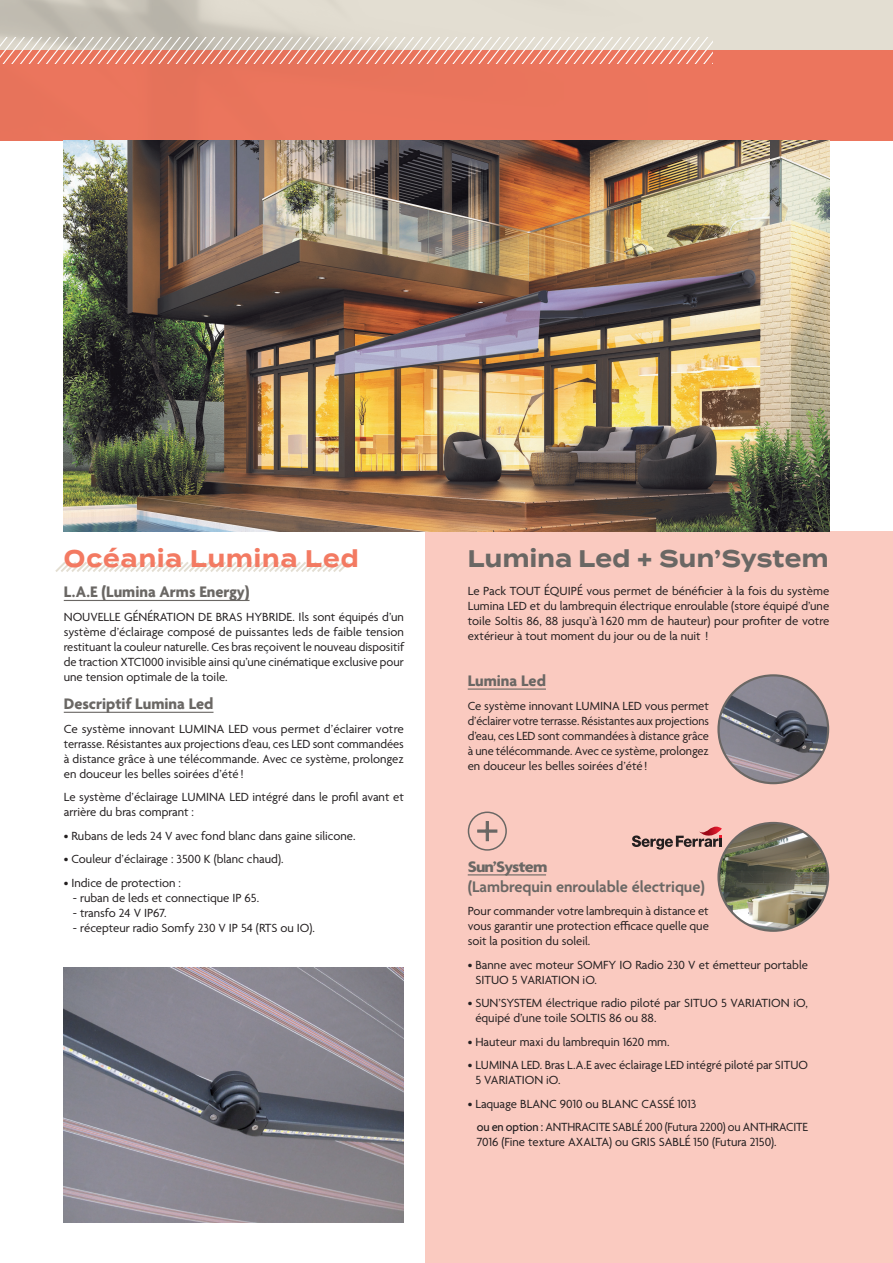
<style>
.page{position:relative;width:893px;height:1263px;background:#fff}
.page>*{position:absolute;margin:0;border:0;box-sizing:border-box;transform-origin:0 0}
.t1{font:700 24px "Termina";letter-spacing:.02em;color:#6a6764;scale:.9 1}
.t2{font:700 24px "Termina";letter-spacing:.05em;color:#f37a62;scale:.9 1}
.t3{font:700 16.5px "Agenda";color:#6a6764}
.t4{font:600 16.5px/19.8px "Agenda";color:#6a6764}
.t5{font:12.75px/15px "Agenda";color:#231f20;text-align:justify}
.t6{font:12.75px/15px "Agenda";color:#231f20;scale:.96 1}
.s1{font-weight:700}
.s2{font-weight:500}
</style>
<div class="page">
<div style="left:425px;top:531px;width:468px;height:732px;background:#facac0"></div>
<img style="left:0;top:0;width:893px;height:51px">
<div style="left:0;top:51px;width:893px;height:90px;background:#eb755d"></div>
<svg style="left:0;top:38px;width:712px;height:26px"></svg>
<img style="left:64px;top:141px;width:765px;height:390px">
<svg style="left:55px;top:562px;width:294px;height:10px"></svg>
<hr style="left:64px;top:600px;width:186px;height:1px;background:#6a6764">
<hr style="left:64px;top:712px;width:149px;height:1px;background:#6a6764">
<hr style="left:468px;top:688px;width:78px;height:2px;background:#6a6764">
<hr style="left:468px;top:874px;width:78px;height:1px;background:#6a6764">
<img style="left:720px;top:823px;width:108px;height:108px">
<div style="left:717px;top:822px;width:112px;height:110px;border:2px solid #6a6764;border-radius:50%"></div>
<div style="left:468px;top:811px;width:39px;height:40px;border:1px solid #6a6764;border-radius:50%"></div>
<svg style="left:477px;top:821px;width:21px;height:21px"></svg>
<img style="left:720px;top:675px;width:108px;height:108px">
<div style="left:717px;top:674px;width:112px;height:110px;border:2px solid #6a6764;border-radius:50%"></div>
<svg style="left:632px;top:827px;width:90px;height:22px"></svg>
<img style="left:64px;top:967px;width:340px;height:255px">
<p class="t2" style="left:64px;top:541px;width:329px">Océania Lumina Led</p>
<p class="t1" style="left:468px;top:541px;width:402px">Lumina Led + Sun’System</p>
<p class="t3" style="left:64px;top:583px;width:187px">L.A.E (Lumina Arms Energy)</p>
<p class="t5" style="left:64px;top:610px;width:342px">NOUVELLE GÉNÉRATION DE BRAS HYBRIDE. Ils sont équipés d’un système d’éclairage composé de puissantes leds de faible tension restituant la couleur naturelle. Ces bras reçoivent le nouveau dispositif de traction XTC1000 invisible ainsi qu’une cinématique exclusive pour une tension optimale de la toile.</p>
<p class="t3" style="left:64px;top:695px;width:151px">Descriptif Lumina Led</p>
<p class="t5" style="left:64px;top:722px;width:342px">Ce système innovant LUMINA LED vous permet d’éclairer votre terrasse. Résistantes aux projections d’eau, ces LED sont commandées à distance grâce à une télécommande. Avec ce système, prolongez en douceur les belles soirées d’été !</p>
<p class="t5" style="left:64px;top:790px;width:342px">Le système d’éclairage LUMINA LED intégré dans le profil avant et arrière du bras comprant :</p>
<p class="t5" style="left:64px;top:829px;width:293px">• Rubans de leds 24 V avec fond blanc dans gaine silicone.</p>
<p class="t5" style="left:64px;top:852px;width:221px">• Couleur d’éclairage : 3500 K (blanc chaud).</p>
<p class="t5" style="left:64px;top:876px;width:119px">• Indice de protection :</p>
<p class="t5" style="left:73px;top:891px;width:188px">- ruban de leds et connectique IP 65.</p>
<p class="t5" style="left:73px;top:906px;width:95px">- transfo 24 V IP67.</p>
<p class="t5" style="left:73px;top:921px;width:244px">- récepteur radio Somfy 230 V IP 54 (RTS ou IO).</p>
<p class="t5" style="left:468px;top:584px;width:363px">Le Pack TOUT ÉQUIPÉ vous permet de bénéficier à la fois du système Lumina LED et du lambrequin électrique enroulable (store équipé d’une toile Soltis 86, 88 jusqu’à 1620 mm de hauteur) pour profiter de votre extérieur à tout moment du jour ou de la nuit !</p>
<p class="t3" style="left:468px;top:672px;width:80px">Lumina Led</p>
<p class="t5" style="left:468px;top:699px;width:243px">Ce système innovant LUMINA LED vous permet d’éclairer votre terrasse. Résistantes aux projections d’eau, ces LED sont commandées à distance grâce à une télécommande. Avec ce système, prolongez en douceur les belles soirées d’été !</p>
<p class="t4" style="left:468px;top:858px;width:239px"><span class="s1">Sun’System<br></span>(Lambrequin enroulable électrique)</p>
<p class="t5" style="left:468px;top:904px;width:243px">Pour commander votre lambrequin à distance et vous garantir une protection efficace quelle que soit la position du soleil.</p>
<p class="t5" style="left:475px;top:958px;width:334px;text-indent:-8px">• Banne avec moteur SOMFY IO Radio 230 V et émetteur portable<br>SITUO 5 VARIATION iO.</p>
<p class="t5" style="left:475px;top:996px;width:334px;text-indent:-8px">• SUN’SYSTEM électrique radio piloté par SITUO 5 VARIATION iO, équipé d’une toile SOLTIS 86 ou 88.</p>
<p class="t5" style="left:468px;top:1035px;width:203px">• Hauteur maxi du lambrequin 1620 mm.</p>
<p class="t5" style="left:475px;top:1058px;width:334px;text-indent:-8px">• LUMINA LED. Bras L.A.E avec éclairage LED intégré piloté par SITUO<br>5 VARIATION iO.</p>
<p class="t5" style="left:468px;top:1097px;width:230px">• Laquage BLANC 9010 ou BLANC CASSÉ 1013</p>
<p class="t6" style="left:477px;top:1120px;width:347px"><span class="s2">ou en option :</span> ANTHRACITE SABLÉ 200 (Futura 2200) ou ANTHRACITE<br>7016 (Fine texture AXALTA) ou GRIS SABLÉ 150 (Futura 2150).</p>
</div>
